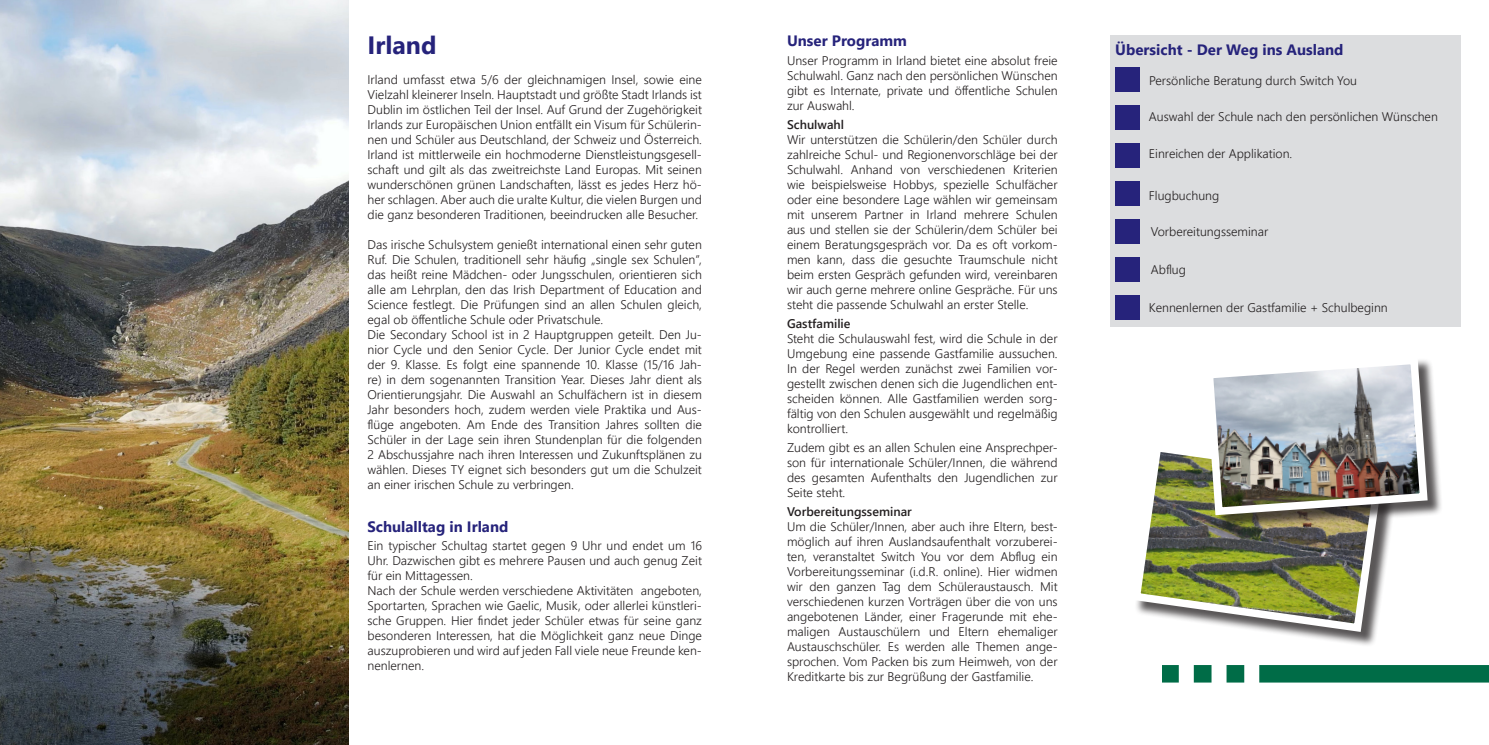
<style>
.page{position:relative;width:1489px;height:745px;background:#fff}
.page>*{position:absolute;margin:0;border:0;box-sizing:border-box;transform-origin:0 0}
.t1{font:700 25px "Segoe UI";color:#26237b}
.t2{font:700 15px "Segoe UI";color:#26237b}
.t3{font:300 12.5px/15px "Segoe UI";color:#231f20;text-align:justify}
.t4{font:600 12.5px "Segoe UI";color:#231f20}
</style>
<div class="page">
<div style="left:1161px;top:664px;width:327px;height:18px;background:#006c47"></div>
<div style="left:1178px;top:649px;width:15px;height:48px;background:#fff"></div>
<div style="left:1211px;top:649px;width:15px;height:48px;background:#fff"></div>
<div style="left:1244px;top:649px;width:15px;height:48px;background:#fff"></div>
<img style="left:0;top:0;width:348px;height:744px">
<div style="left:1134px;top:445px;width:263px;height:201px;background:#231f20;opacity:.75"></div>
<img style="left:1134px;top:445px;width:252px;height:190px">
<div style="left:1207px;top:358px;width:235px;height:172px;background:#231f20;opacity:.75"></div>
<img style="left:1201px;top:358px;width:230px;height:161px">
<div style="left:1110px;top:35px;width:350px;height:292px;background:#dcdddf"></div>
<div style="left:1115px;top:105px;width:24px;height:25px;background:#26237b"></div>
<div style="left:1115px;top:143px;width:24px;height:25px;background:#26237b"></div>
<div style="left:1115px;top:181px;width:24px;height:25px;background:#26237b"></div>
<div style="left:1115px;top:219px;width:24px;height:24px;background:#26237b"></div>
<div style="left:1115px;top:256px;width:24px;height:25px;background:#26237b"></div>
<div style="left:1115px;top:294px;width:24px;height:25px;background:#26237b"></div>
<div style="left:1115px;top:67px;width:24px;height:25px;background:#26237b"></div>
<p class="t1" style="left:367px;top:21px;width:71px">Irland</p>
<p class="t3" style="left:367px;top:70px;width:336px">Irland umfasst etwa 5/6 der gleichnamigen Insel, sowie eine Vielzahl kleinerer Inseln. Hauptstadt und größte Stadt Irlands ist Dublin im östlichen Teil der Insel. Auf Grund der Zugehörigkeit Irlands zur Europäischen Union entfällt ein Visum für Schülerin&shy;nen und Schüler aus Deutschland, der Schweiz und Österreich.<br>Irland ist mittlerweile ein hochmoderne Dienstleistungsgesell&shy;schaft und gilt als das zweitreichste Land Europas. Mit seinen wunderschönen grünen Landschaften, lässt es jedes Herz hö&shy;her schlagen. Aber auch die uralte Kultur, die vielen Burgen und die ganz besonderen Traditionen, beeindrucken alle Besucher.</p>
<p class="t3" style="left:367px;top:235px;width:336px">Das irische Schulsystem genießt international einen sehr guten Ruf. Die Schulen, traditionell sehr häufig „single sex Schulen“, das heißt reine Mädchen- oder Jungsschulen, orientieren sich alle am Lehrplan, den das Irish Department of Education and Science festlegt. Die Prüfungen sind an allen Schulen gleich, egal ob öffentliche Schule oder Privatschule.</p>
<p class="t3" style="left:367px;top:325px;width:336px">Die Secondary School ist in 2 Hauptgruppen geteilt. Den Ju&shy;nior Cycle und den Senior Cycle. Der Junior Cycle endet mit der 9. Klasse. Es folgt eine spannende 10. Klasse (15/16 Jah&shy;re) in dem sogenannten Transition Year. Dieses Jahr dient als Orientierungsjahr. Die Auswahl an Schulfächern ist in diesem Jahr besonders hoch, zudem werden viele Praktika und Aus&shy;flüge angeboten. Am Ende des Transition Jahres sollten die Schüler in der Lage sein ihren Stundenplan für die folgenden 2 Abschussjahre nach ihren Interessen und Zukunftsplänen zu wählen. Dieses TY eignet sich besonders gut um die Schulzeit an einer irischen Schule zu verbringen.</p>
<p class="t2" style="left:367px;top:511px;width:142px">Schulalltag in Irland</p>
<p class="t3" style="left:367px;top:536px;width:336px">Ein typischer Schultag startet gegen 9 Uhr und endet um 16<br>Uhr. Dazwischen gibt es mehrere Pausen und auch genug Zeit für ein Mittagessen.</p>
<p class="t3" style="left:367px;top:581px;width:336px">Nach der Schule werden verschiedene Aktivitäten angeboten, Sportarten, Sprachen wie Gaelic, Musik, oder allerlei künstleri&shy;sche Gruppen. Hier findet jeder Schüler etwas für seine ganz besonderen Interessen, hat die Möglichkeit ganz neue Dinge auszuprobieren und wird auf jeden Fall viele neue Freunde ken&shy;nenlernen.</p>
<p class="t2" style="left:787px;top:27px;width:121px">Unser Programm</p>
<p class="t3" style="left:787px;top:52px;width:272px">Unser Programm in Irland bietet eine absolut freie Schulwahl. Ganz nach den persönlichen Wünschen gibt es Internate, private und öffentliche Schulen zur Auswahl.</p>
<p class="t4" style="left:787px;top:113px;width:59px">Schulwahl</p>
<p class="t3" style="left:787px;top:131px;width:272px">Wir unterstützen die Schülerin/den Schüler durch zahlreiche Schul- und Regionenvorschläge bei der Schulwahl. Anhand von verschiedenen Kriterien wie beispielsweise Hobbys, spezielle Schulfächer oder eine besondere Lage wählen wir gemeinsam mit unserem Partner in Irland mehrere Schulen aus und stellen sie der Schülerin/dem Schüler bei einem Beratungsgespräch vor. Da es oft vorkom&shy;men kann, dass die gesuchte Traumschule nicht beim ersten Gespräch gefunden wird, vereinbaren wir auch gerne mehrere online Gespräche. Für uns steht die passende Schulwahl an erster Stelle.</p>
<p class="t4" style="left:787px;top:311px;width:65px">Gastfamilie</p>
<p class="t3" style="left:787px;top:329px;width:272px">Steht die Schulauswahl fest, wird die Schule in der Umgebung eine passende Gastfamilie aussuchen.<br>In der Regel werden zunächst zwei Familien vor&shy;gestellt zwischen denen sich die Jugendlichen ent&shy;scheiden können. Alle Gastfamilien werden sorg&shy;fältig von den Schulen ausgewählt und regelmäßig kontrolliert.</p>
<p class="t3" style="left:787px;top:438px;width:272px">Zudem gibt es an allen Schulen eine Ansprechper&shy;son für internationale Schüler/Innen, die während des gesamten Aufenthalts den Jugendlichen zur Seite steht.</p>
<p class="t4" style="left:787px;top:499px;width:126px">Vorbereitungsseminar</p>
<p class="t3" style="left:787px;top:517px;width:272px">Um die Schüler/Innen, aber auch ihre Eltern, best&shy;möglich auf ihren Auslandsaufenthalt vorzuberei&shy;ten, veranstaltet Switch You vor dem Abflug ein Vorbereitungsseminar (i.d.R. online). Hier widmen wir den ganzen Tag dem Schüleraustausch. Mit verschiedenen kurzen Vorträgen über die von uns angebotenen Länder, einer Fragerunde mit ehe&shy;maligen Austauschülern und Eltern ehemaliger Austauschschüler. Es werden alle Themen ange&shy;sprochen. Vom Packen bis zum Heimweh, von der Kreditkarte bis zur Begrüßung der Gastfamilie.</p>
<p class="t2" style="left:1115px;top:35px;width:230px">Übersicht - Der Weg ins Ausland</p>
<p class="t3" style="left:1148px;top:71px;width:209px">Persönliche Beratung durch Switch You</p>
<p class="t3" style="left:1148px;top:107px;width:290px">Auswahl der Schule nach den persönlichen Wünschen</p>
<p class="t3" style="left:1148px;top:144px;width:145px">Einreichen der Applikation.</p>
<p class="t3" style="left:1148px;top:187px;width:72px">Flugbuchung</p>
<p class="t3" style="left:1150px;top:222px;width:119px">Vorbereitungsseminar</p>
<p class="t3" style="left:1150px;top:260px;width:37px">Abflug</p>
<p class="t3" style="left:1148px;top:298px;width:240px">Kennenlernen der Gastfamilie + Schulbeginn</p>
</div>
